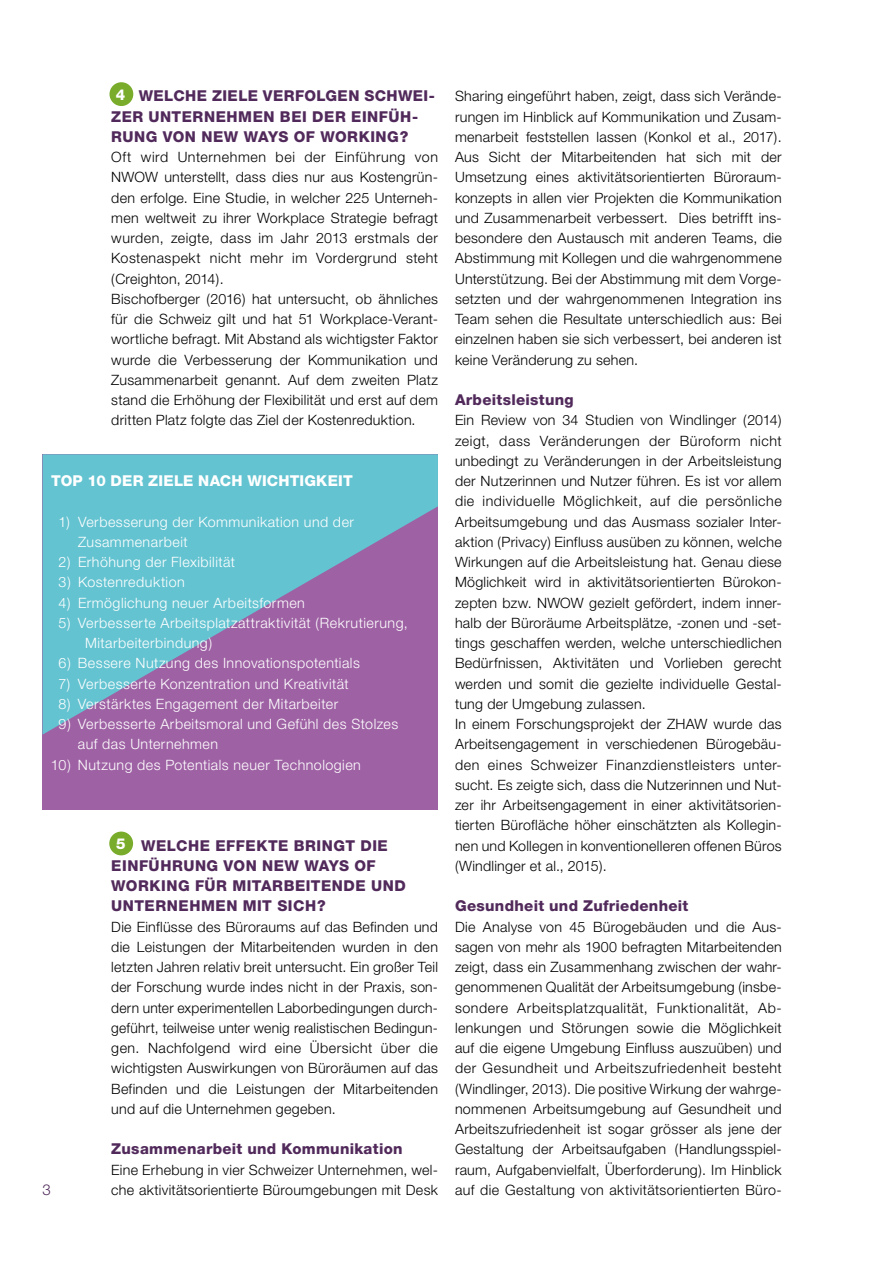
<style>
.page{position:relative;width:893px;height:1263px;background:#fff}
.page>*{position:absolute;margin:0;border:0;box-sizing:border-box;transform-origin:0 0}
.t1{font:800 15px/20.2px "Helvetica Neue";letter-spacing:.025em;color:#512a5b}
.t2{font:800 15px "Helvetica Neue";letter-spacing:.015em;color:#fff}
.t3{font:300 15px "Helvetica Neue";color:#512a5b}
.t4{font:300 14.25px/20.2px "Helvetica Neue";letter-spacing:.02em;color:#000;text-align:justify}
.t5{font:300 14.25px/20.2px "Helvetica Neue";letter-spacing:.035em;color:#fff}
.s1{color:#fff}
</style>
<div class="page">
<div style="left:109px;top:831px;width:24px;height:24px;background:#79ac2b;border-radius:50%"></div>
<div style="left:109px;top:82px;width:24px;height:24px;background:#79ac2b;border-radius:50%"></div>
<div style="left:43px;top:454px;width:395px;height:356px;background:#9e61a4"></div>
<svg style="left:43px;top:454px;width:395px;height:281px;fill:#63c3d1"></svg>
<p class="t1" style="left:111px;top:86px;width:325px;text-indent:5px"><span class="s1">4</span> WELCHE ZIELE VERFOLGEN SCHWEI-<br>ZER UNTERNEHMEN BEI DER EINFÜH-<br>RUNG VON NEW WAYS OF WORKING?</p>
<p class="t4" style="left:111px;top:147px;width:328px;text-align:left">Oft wird Unternehmen bei der Einführung von NWOW unterstellt, dass dies nur aus Kostengrün&shy;den erfolge. Eine Studie, in welcher 225 Unterneh&shy;men weltweit zu ihrer Workplace Strategie befragt wurden, zeigte, dass im Jahr 2013 erstmals der Kostenaspekt nicht mehr im Vordergrund steht (Creighton, 2014).<br>Bischofberger (2016) hat untersucht, ob ähnliches für die Schweiz gilt und hat 51 Workplace-Verant&shy;wortliche befragt. Mit Abstand als wichtigster Faktor wurde die Verbesserung der Kommunikation und Zusammenarbeit genannt. Auf dem zweiten Platz stand die Erhöhung der Flexibilität und erst auf dem dritten Platz folgte das Ziel der Kostenreduktion.</p>
<p class="t2" style="left:51px;top:472px;width:303px">TOP 10 DER ZIELE NACH WICHTIGKEIT</p>
<p class="t5" style="left:78px;top:511px;width:278px;text-indent:-20px">1) Verbesserung der Kommunikation und der<br>Zusammenarbeit</p>
<p class="t5" style="left:59px;top:552px;width:178px">2) Erhöhung der Flexibilität</p>
<p class="t5" style="left:59px;top:572px;width:128px">3) Kostenreduktion</p>
<p class="t5" style="left:59px;top:592px;width:248px">4) Ermöglichung neuer Arbeitsformen</p>
<p class="t5" style="left:85px;top:612px;width:324px;text-indent:-27px">5) Verbesserte Arbeitsplatzattraktivität (Rekrutierung,<br>Mitarbeiterbindung)</p>
<p class="t5" style="left:58px;top:653px;width:303px">6) Bessere Nutzung des Innovationspotentials</p>
<p class="t5" style="left:58px;top:673px;width:292px">7) Verbesserte Konzentration und Kreativität</p>
<p class="t5" style="left:58px;top:693px;width:281px">8) Verstärktes Engagement der Mitarbeiter</p>
<p class="t5" style="left:78px;top:714px;width:322px;text-indent:-20px">9) Verbesserte Arbeitsmoral und Gefühl des Stolzes auf das Unternehmen</p>
<p class="t5" style="left:51px;top:754px;width:312px">10) Nutzung des Potentials neuer Technologien</p>
<p class="t3" style="left:43px;top:1180px;width:10px">3</p>
<p class="t1" style="left:111px;top:835px;width:296px;text-indent:5px"><span class="s1">5</span> WELCHE EFFEKTE BRINGT DIE<br>EINFÜHRUNG VON NEW WAYS OF<br>WORKING FÜR MITARBEITENDE UND<br>UNTERNEHMEN MIT SICH?</p>
<p class="t4" style="left:111px;top:916px;width:328px">Die Einflüsse des Büroraums auf das Befinden und die Leistungen der Mitarbeitenden wurden in den letzten Jahren relativ breit untersucht. Ein großer Teil der Forschung wurde indes nicht in der Praxis, son&shy;dern unter experimentellen Laborbedingungen durch&shy;geführt, teilweise unter wenig realistischen Bedingun&shy;gen. Nachfolgend wird eine Übersicht über die wichtigsten Auswirkungen von Büroräumen auf das Befinden und die Leistungen der Mitarbeitenden und auf die Unternehmen gegeben.</p>
<p class="t1" style="left:111px;top:1139px;width:293px">Zusammenarbeit und Kommunikation</p>
<p class="t4" style="left:111px;top:1159px;width:328px">Eine Erhebung in vier Schweizer Unternehmen, wel&shy;che aktivitätsorientierte Büroumgebungen mit Desk</p>
<p class="t4" style="left:455px;top:86px;width:328px">Sharing eingeführt haben, zeigt, dass sich Verände&shy;rungen im Hinblick auf Kommunikation und Zusam&shy;menarbeit feststellen lassen (Konkol et al., 2017).<br>Aus Sicht der Mitarbeitenden hat sich mit der Umsetzung eines aktivitätsorientierten Büroraum&shy;konzepts in allen vier Projekten die Kommunikation und Zusammenarbeit verbessert. Dies betrifft ins&shy;besondere den Austausch mit anderen Teams, die Abstimmung mit Kollegen und die wahrgenommene Unterstützung. Bei der Abstimmung mit dem Vorge&shy;setzten und der wahrgenommenen Integration ins Team sehen die Resultate unterschiedlich aus: Bei einzelnen haben sie sich verbessert, bei anderen ist keine Veränderung zu sehen.</p>
<p class="t1" style="left:455px;top:389px;width:120px">Arbeitsleistung</p>
<p class="t4" style="left:455px;top:410px;width:328px;text-align:left">Ein Review von 34 Studien von Windlinger (2014) zeigt, dass Veränderungen der Büroform nicht unbedingt zu Veränderungen in der Arbeitsleistung der Nutzerinnen und Nutzer führen. Es ist vor allem die individuelle Möglichkeit, auf die persönliche Arbeitsumgebung und das Ausmass sozialer Inter&shy;aktion (Privacy) Einfluss ausüben zu können, welche Wirkungen auf die Arbeitsleistung hat. Genau diese Möglichkeit wird in aktivitätsorientierten Bürokon&shy;zepten bzw. NWOW gezielt gefördert, indem inner&shy;halb der Büroräume Arbeitsplätze, -zonen und -set&shy;tings geschaffen werden, welche unterschiedlichen Bedürfnissen, Aktivitäten und Vorlieben gerecht werden und somit die gezielte individuelle Gestal&shy;tung der Umgebung zulassen.<br>In einem Forschungsprojekt der ZHAW wurde das Arbeitsengagement in verschiedenen Bürogebäu&shy;den eines Schweizer Finanzdienstleisters unter&shy;sucht. Es zeigte sich, dass die Nutzerinnen und Nut&shy;zer ihr Arbeitsengagement in einer aktivitätsorien&shy;tierten Bürofläche höher einschätzten als Kollegin&shy;nen und Kollegen in konventionelleren offenen Büros (Windlinger et al., 2015).</p>
<p class="t1" style="left:455px;top:896px;width:235px">Gesundheit und Zufriedenheit</p>
<p class="t4" style="left:455px;top:916px;width:328px">Die Analyse von 45 Bürogebäuden und die Aus&shy;sagen von mehr als 1900 befragten Mitarbeitenden zeigt, dass ein Zusammenhang zwischen der wahr&shy;genommenen Qualität der Arbeitsumgebung (insbe&shy;sondere Arbeitsplatzqualität, Funktionalität, Ab&shy;lenkungen und Störungen sowie die Möglichkeit auf die eigene Umgebung Einfluss auszuüben) und der Gesundheit und Arbeitszufriedenheit besteht (Windlinger, 2013). Die positive Wirkung der wahrge&shy;nommenen Arbeitsumgebung auf Gesundheit und Arbeitszufriedenheit ist sogar grösser als jene der Gestaltung der Arbeitsaufgaben (Handlungsspiel&shy;raum, Aufgabenvielfalt, Überforderung). Im Hinblick auf die Gestaltung von aktivitätsorientierten Büro-</p>
</div>
